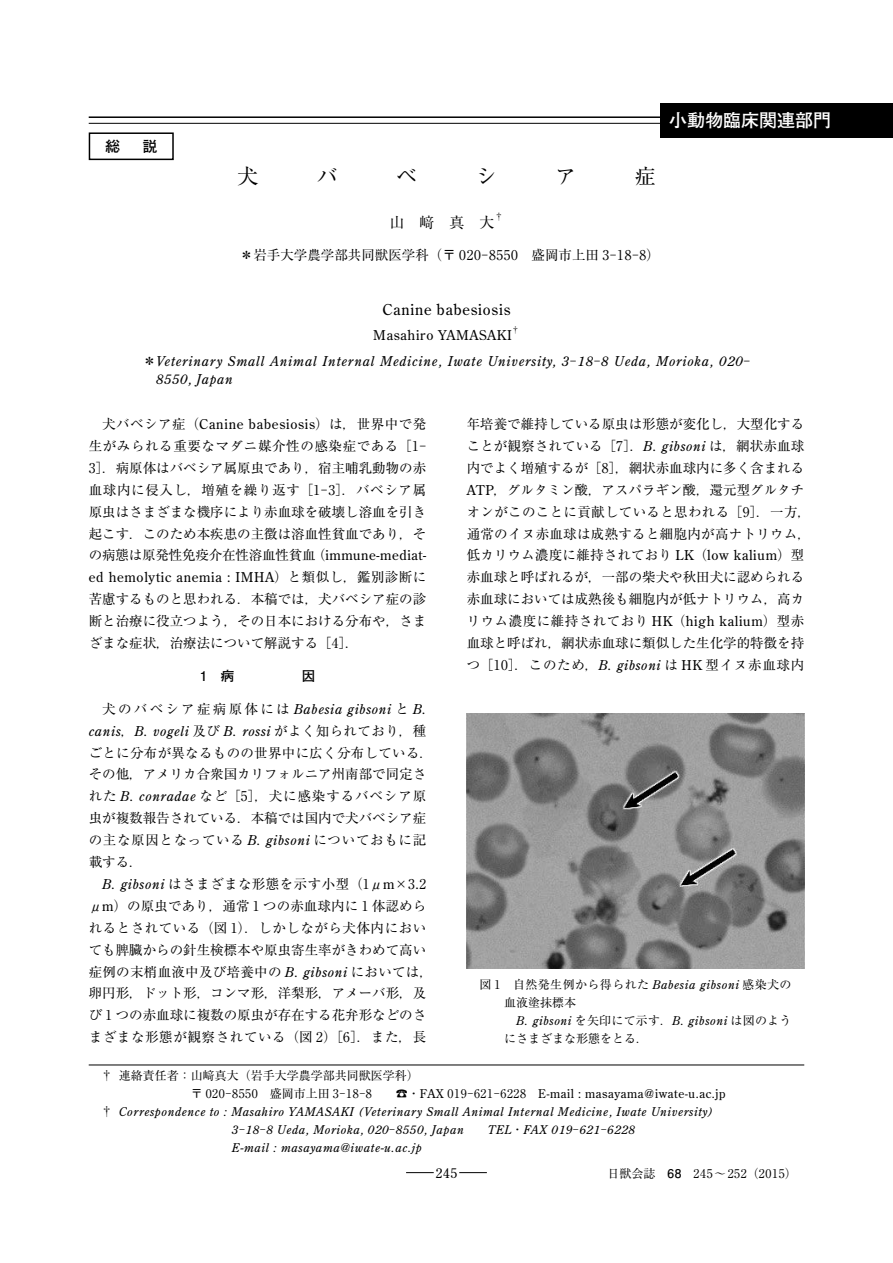
<style>
.page{position:relative;width:893px;height:1263px;background:#fff}
.page>*{position:absolute;margin:0;border:0;box-sizing:border-box;transform-origin:0 0}
.t1{font:21px "Ryumin Pr 6";color:#000}
.t2{font:700 18px "Futo Go B101 Pr 6";color:#fff}
.t3{font:15px "Century Old Style";letter-spacing:.05em;color:#000}
.t4{font:15px "Ryumin Pr 6";color:#000}
.t5{font:700 15px "Futo Go B101 Pr 6";color:#000}
.t6{font:13.5px/21.9px "Ryumin Pr 6";color:#000;text-align:justify}
.t7{font:italic 13.5px/21.9px "Century Old Style";letter-spacing:.06em;color:#000;text-align:right}
.t8{font:13.5px/21.9px "Ryumin Pr 6";letter-spacing:.02em;color:#000}
.t9{font:13.5px "Century Old Style";letter-spacing:.05em;color:#000}
.t10{font:italic 12px/18px "Century Old Style";letter-spacing:.05em;color:#000}
.t11{font:12px/18px "Ryumin Pr 6";color:#000}
.t12{font:12px/18px "Ryumin Pr 6";letter-spacing:.035em;color:#000}
.t13{font:12px "Ryumin Pr 6";letter-spacing:.05em;color:#000}
.t14{font:9px "Ryumin Pr 6";color:#000}
.t15{font:8.1px "Ryumin Pr 6";color:#000}
.s1{font-family:"Ryumin Pr 6";font-style:normal}
.s2{font-family:"Ryumin Pr 6"}
.s3{font-family:"Century Old Style"}
.s4{font-family:"Century Old Style";font-style:italic}
.s5{font-family:"Futo Go B101 Pr 6";font-weight:700}
</style>
<div class="page">
<svg style="left:406px;top:1172px;width:28px;height:1px"></svg>
<svg style="left:459px;top:1172px;width:28px;height:1px"></svg>
<div style="left:89px;top:132px;width:85px;height:28px;border:2px solid #000"></div>
<hr style="left:89px;top:1065px;width:715px;height:1px;background:#000">
<img style="left:467px;top:714px;width:337px;height:254px">
<hr style="left:89px;top:116px;width:715px;height:2px;background:#000">
<hr style="left:89px;top:123px;width:715px;height:1px;background:#000">
<div style="left:660px;top:103px;width:233px;height:34px;background:#000"></div>
<p class="t5" style="left:105px;top:134px;width:16px">総</p>
<p class="t5" style="left:142px;top:134px;width:16px">説</p>
<h2 class="t2" style="left:669px;top:106px;width:163px">小動物臨床関連部門</h2>
<h1 class="t1" style="left:237px;top:159px;width:22px">犬</h1>
<h1 class="t1" style="left:317px;top:159px;width:22px">バ</h1>
<h1 class="t1" style="left:396px;top:159px;width:22px">ベ</h1>
<h1 class="t1" style="left:476px;top:159px;width:22px">シ</h1>
<h1 class="t1" style="left:555px;top:159px;width:22px">ア</h1>
<h1 class="t1" style="left:635px;top:159px;width:22px">症</h1>
<p class="t4" style="left:389px;top:210px;width:106px">山　﨑　真　大</p>
<p class="t14" style="left:494px;top:210px;width:10px">†</p>
<p class="t6" style="left:240px;top:244px;width:421px">＊岩手大学農学部共同獣医学科（〒 020-8550　盛岡市上田 3-18-8）</p>
<p class="t3" style="left:382px;top:299px;width:130px">Canine babesiosis</p>
<p class="t9" style="left:373px;top:327px;width:140px">Masahiro YAMASAKI</p>
<p class="t15" style="left:512px;top:324px;width:10px">†</p>
<p class="t7" style="left:156px;top:352px;width:595px;line-height:18px;text-align:left;text-indent:-14px"><span class="s1">＊</span>Veterinary Small Animal Internal Medicine, Iwate University, 3<span class="s1">-</span>18<span class="s1">-</span>8 Ueda, Morioka, 020<span class="s1">-<br></span>8550, Japan</p>
<p class="t9" style="left:102px;top:415px;width:325px"><span class="s2">犬バベシア症（</span>Canine babesiosis<span class="s2">）は，世界中で発</span></p>
<p class="t6" style="left:89px;top:434px;width:339px">生がみられる重要なマダニ媒介性の感染症である［1- 3］．病原体はバベシア属原虫であり，宿主哺乳動物の赤血球内に侵入し，増殖を繰り返す［1-3］．バベシア属原虫はさまざまな機序により赤血球を破壊し溶血を引き起こす．このため本疾患の主徴は溶血性貧血であり，その病態は原発性免疫介在性溶血性貧血（<span class="s3">immune-mediat-</span></p>
<p class="t9" style="left:89px;top:569px;width:339px">ed hemolytic anemia : IMHA<span class="s2">）と類似し，鑑別診断に</span></p>
<p class="t6" style="left:89px;top:587px;width:339px">苦慮するものと思われる．本稿では，犬バベシア症の診断と治療に役立つよう，その日本における分布や，さまざまな症状，治療法について解説する［4］．</p>
<p class="t7" style="left:89px;top:698px;width:339px"><span class="s1">犬のバベシア症病原体には</span> Babesia gibsoni <span class="s1">と</span> B. canis<span class="s1">，</span>B. vogeli <span class="s1">及び</span> B. rossi <span class="s1">がよく知られており，種</span></p>
<p class="t8" style="left:89px;top:741px;width:346px">ごとに分布が異なるものの世界中に広く分布している．その他，アメリカ合衆国カリフォルニア州南部で同定された <span class="s4">B. conradae</span> など［5］，犬に感染するバベシア原虫が複数報告されている．本稿では国内で犬バベシア症の主な原因となっている <span class="s4">B. gibsoni</span> についておもに記載する．</p>
<p class="t6" style="left:89px;top:872px;width:346px;text-align:center"><span class="s4">B. gibsoni</span> はさまざまな形態を示す小型（1μ<span class="s3">m</span>×3<span class="s3">.</span>2 μ<span class="s3">m</span>）の原虫であり，通常 1 つの赤血球内に 1 体認められるとされている（図 1）．しかしながら犬体内においても脾臓からの針生検標本や原虫寄生率がきわめて高い症例の末梢血液中及び培養中の <span class="s4">B. gibsoni</span> においては，卵円形，ドット形，コンマ形，洋梨形，アメーバ形，及び 1 つの赤血球に複数の原虫が存在する花弁形などのさまざまな形態が観察されている（図 2）［6］．また，長</p>
<p class="t6" style="left:467px;top:412px;width:346px;text-align:left">年培養で維持している原虫は形態が変化し，大型化することが観察されている［7］．<span class="s4">B. gibsoni</span> は，網状赤血球内でよく増殖するが［8］，網状赤血球内に多く含まれる<br><span class="s3">ATP</span>，グルタミン酸，アスパラギン酸，還元型グルタチオンがこのことに貢献していると思われる［9］．一方，通常のイヌ赤血球は成熟すると細胞内が高ナトリウム，低カリウム濃度に維持されており <span class="s3">LK</span>（<span class="s3">low kalium</span>）型赤血球と呼ばれるが，一部の柴犬や秋田犬に認められる赤血球においては成熟後も細胞内が低ナトリウム，高カリウム濃度に維持されており <span class="s3">HK</span>（<span class="s3">high kalium</span>）型赤血球と呼ばれ，網状赤血球に類似した生化学的特徴を持つ［10］．このため，<span class="s4">B. gibsoni</span> は <span class="s3">HK</span> 型イヌ赤血球内</p>
<p class="t12" style="left:504px;top:974px;width:289px;text-indent:-25px">図 1　自然発生例から得られた <span class="s4">Babesia gibsoni</span> 感染犬の血液塗抹標本</p>
<p class="t10" style="left:516px;top:1011px;width:277px">B. gibsoni <span class="s1">を矢印にて示す．</span>B. gibsoni <span class="s1">は図のよう</span></p>
<p class="t11" style="left:504px;top:1028px;width:145px">にさまざまな形態をとる．</p>
<p class="t11" style="left:191px;top:1066px;width:536px;text-indent:-90px">† 連絡責任者：山﨑真大（岩手大学農学部共同獣医学科）<br>〒 020-8550　盛岡市上田 3-18-8　　☎・<span class="s3">FAX</span> 019-621-6228　<span class="s3">E-mail : masayama@iwate-u.ac.jp</span></p>
<p class="t10" style="left:232px;top:1102px;width:483px;text-indent:-131px"><span class="s1">†</span> Correspondence to : Masahiro YAMASAKI (Veterinary Small Animal Internal Medicine, Iwate University)<br>3<span class="s1">-</span>18<span class="s1">-</span>8 Ueda, Morioka, 020<span class="s1">-</span>8550, Japan<span class="s1">　　</span>TEL<span class="s1">・</span>FAX 019<span class="s1">-</span>621<span class="s1">-</span>6228<br>E-mail : masayama@iwate-u.ac.jp</p>
<p class="t9" style="left:436px;top:1164px;width:23px">245</p>
<p class="t13" style="left:608px;top:1164px;width:191px">日獣会誌　<span class="s5">68</span>　245～252（2015）</p>
</div>
